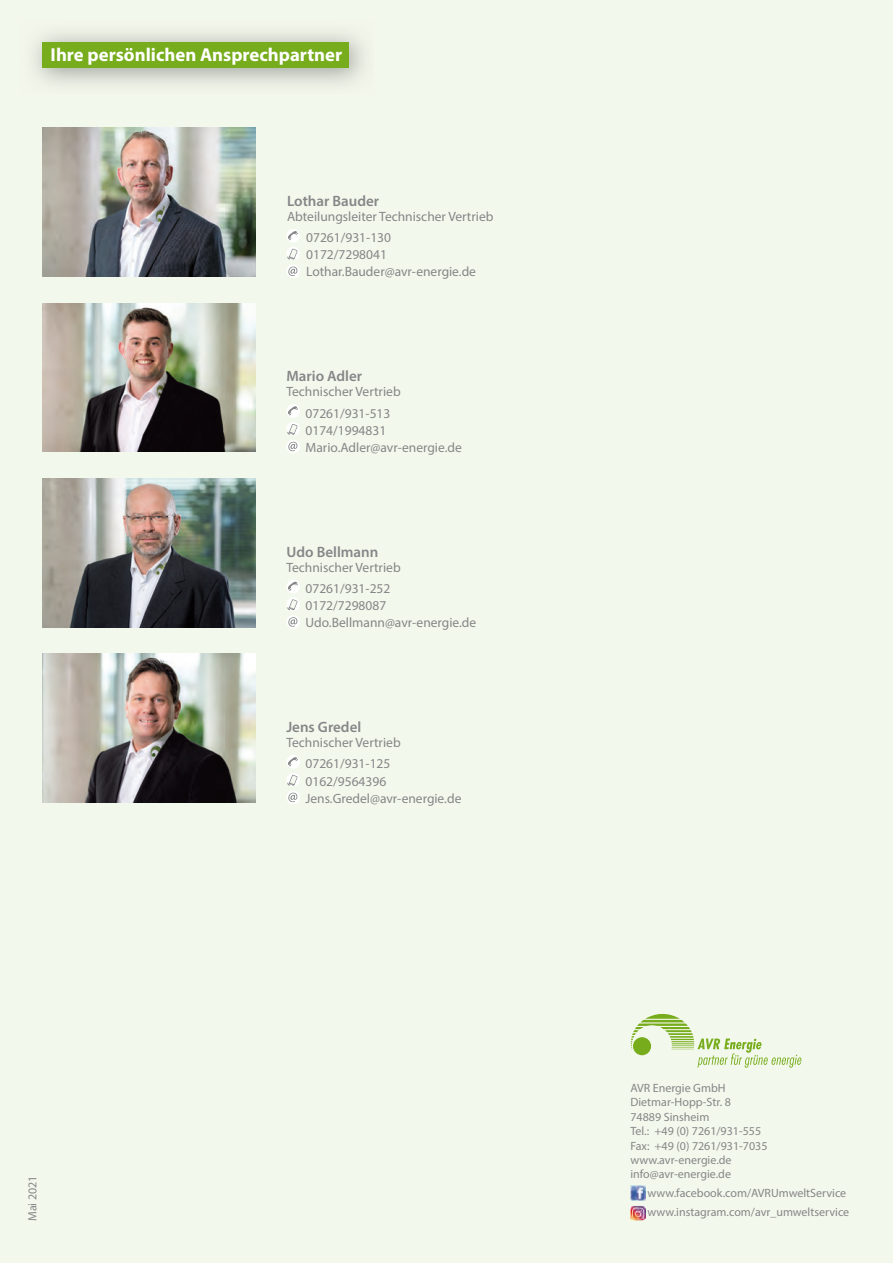
<style>
.page{position:relative;width:893px;height:1263px;background:#f3f8ec}
.page>*{position:absolute;margin:0;border:0;box-sizing:border-box;transform-origin:0 0}
.t1{font:700 18.75px "Myriad Pro";color:#fff}
.t2{font:600 15px "Myriad Pro";color:#858688}
.t3{font:13.5px/21.5px "Myriad Pro";color:#858688}
.t4{font:12px/14.4px "Myriad Pro";color:#858688}
</style>
<div class="page">
<svg style="left:631px;top:1014px;width:171px;height:54px"></svg>
<div style="left:633px;top:1037px;width:18px;height:18px;background:#77ad1c;border-radius:50%"></div>
<img style="left:630px;top:1186px;width:15px;height:14px">
<img style="left:630px;top:1206px;width:15px;height:14px">
<img style="left:630px;top:1207px;width:15px;height:11px">
<img style="left:33px;top:32px;width:332px;height:53px">
<div style="left:43px;top:43px;width:306px;height:25px;background:#77ad1c"></div>
<div style="left:286px;top:404px;width:14px;height:14px;background:#fff;border-radius:50%"></div>
<svg style="left:288px;top:406px;width:10px;height:9px"></svg>
<div style="left:286px;top:422px;width:14px;height:14px;background:#fff;border-radius:50%"></div>
<svg style="left:287px;top:424px;width:10px;height:11px"></svg>
<svg style="left:286px;top:440px;width:14px;height:13px"></svg>
<svg style="left:288px;top:442px;width:9px;height:9px"></svg>
<div style="left:286px;top:580px;width:14px;height:13px;background:#fff;border-radius:50%"></div>
<svg style="left:288px;top:582px;width:10px;height:9px"></svg>
<div style="left:286px;top:597px;width:14px;height:14px;background:#fff;border-radius:50%"></div>
<svg style="left:287px;top:599px;width:10px;height:11px"></svg>
<div style="left:286px;top:615px;width:14px;height:14px;background:#fff;border-radius:50%"></div>
<svg style="left:288px;top:617px;width:9px;height:10px"></svg>
<img style="left:43px;top:478px;width:212px;height:149px">
<div style="left:286px;top:755px;width:14px;height:14px;background:#fff;border-radius:50%"></div>
<svg style="left:288px;top:757px;width:10px;height:9px"></svg>
<div style="left:286px;top:773px;width:14px;height:13px;background:#fff;border-radius:50%"></div>
<svg style="left:287px;top:775px;width:10px;height:11px"></svg>
<svg style="left:286px;top:790px;width:14px;height:14px"></svg>
<svg style="left:288px;top:793px;width:9px;height:9px"></svg>
<div style="left:286px;top:229px;width:14px;height:14px;background:#fff;border-radius:50%"></div>
<svg style="left:288px;top:231px;width:10px;height:9px"></svg>
<svg style="left:286px;top:247px;width:14px;height:13px"></svg>
<svg style="left:287px;top:249px;width:10px;height:11px"></svg>
<div style="left:286px;top:264px;width:14px;height:14px;background:#fff;border-radius:50%"></div>
<svg style="left:288px;top:267px;width:9px;height:9px"></svg>
<img style="left:43px;top:303px;width:212px;height:149px">
<img style="left:43px;top:128px;width:212px;height:148px">
<img style="left:43px;top:654px;width:212px;height:149px">
<h1 class="t1" style="left:51px;top:42px;width:293px">Ihre persönlichen Ansprechpartner</h1>
<p class="t2" style="left:287px;top:191px;width:94px">Lothar Bauder</p>
<p class="t3" style="left:306px;top:205px;width:189px;text-indent:-19px">Abteilungsleiter Technischer Vertrieb<br>07261/931-130</p>
<p class="t3" style="left:306px;top:246px;width:171px;line-height:17.1px">0172/7298041<br>Lothar.Bauder@avr-energie.de</p>
<p class="t2" style="left:286px;top:367px;width:77px">Mario Adler</p>
<p class="t3" style="left:306px;top:381px;width:97px;text-indent:-19px">Technischer Vertrieb<br>07261/931-513</p>
<p class="t3" style="left:306px;top:421px;width:158px;line-height:17.1px">0174/1994831<br>Mario.Adler@avr-energie.de</p>
<p class="t2" style="left:286px;top:542px;width:93px">Udo Bellmann</p>
<p class="t3" style="left:306px;top:556px;width:97px;text-indent:-19px">Technischer Vertrieb<br>07261/931-252</p>
<p class="t3" style="left:306px;top:597px;width:172px;line-height:17.1px">0172/7298087<br>Udo.Bellmann@avr-energie.de</p>
<p class="t2" style="left:286px;top:717px;width:76px">Jens Gredel</p>
<p class="t3" style="left:306px;top:731px;width:97px;text-indent:-19px">Technischer Vertrieb<br>07261/931-125</p>
<p class="t3" style="left:306px;top:772px;width:157px;line-height:17.1px">0162/9564396<br>Jens.Gredel@avr-energie.de</p>
<p class="t4" style="left:25px;top:1221px;width:47px;rotate:-90deg">Mai 2021</p>
<p class="t4" style="left:630px;top:1080px;width:139px">AVR Energie GmbH<br>Dietmar-Hopp-Str. 8<br>74889 Sinsheim<br>Tel.: +49 (0) 7261/931-555<br>Fax: +49 (0) 7261/931-7035 www.avr-energie.de info@avr-energie.de</p>
<p class="t4" style="left:647px;top:1183px;width:203px;line-height:18.6px">www.facebook.com/AVRUmweltService www.instagram.com/avr_umweltservice</p>
</div>
